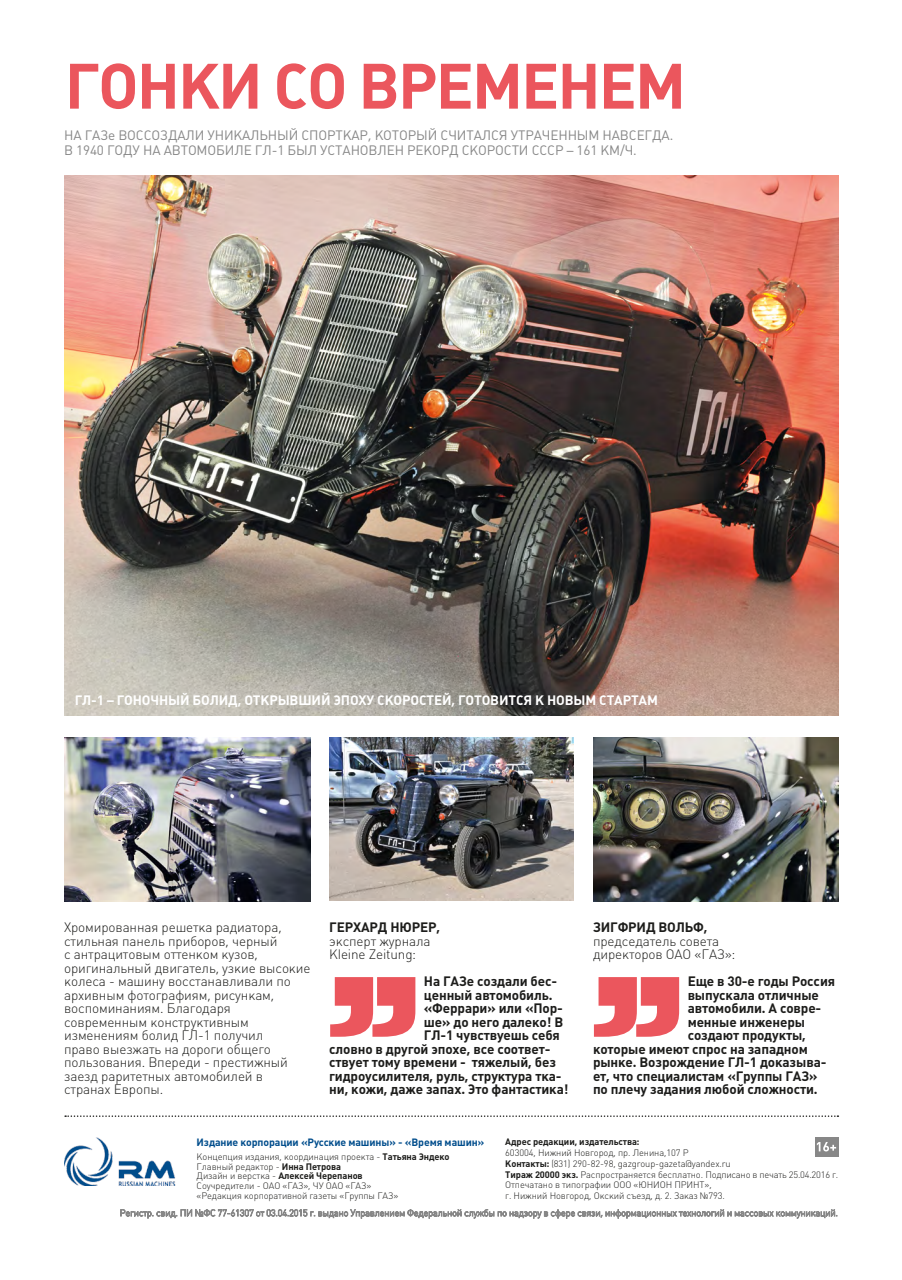
<style>
.page{position:relative;width:902px;height:1280px;background:#fff}
.page>*{position:absolute;margin:0;border:0;box-sizing:border-box;transform-origin:0 0}
.t1{font:700 63px "Plumb";letter-spacing:-.03em;color:#eb565d}
.t2{font:700 13.5px "Plumb";letter-spacing:-.01em;color:#1d1d1b}
.t3{font:300 13.5px/13.5px "Plumb";letter-spacing:-.01em;color:#1d1d1b}
.t4{font:13.5px/15px "Plumb";letter-spacing:-.01em;color:#878787}
.t5{font:700 13.5px "Plumb";letter-spacing:-.01em;color:#fff}
.t6{font:10.5px "Plumb Bold C";letter-spacing:-.01em;color:#004d8c}
.t7{font:300 9.3px/10.8px "Plumb";letter-spacing:-.01em;color:#1d1d1b}
.t8{font:9.3px "Plumb Bold C";letter-spacing:-.01em;color:#1d1d1b}
.s1{font-family:"Plumb Bold C";font-weight:400}
.s2{font-family:"Plumb";font-weight:300}
</style>
<div class="page">
<img style="left:64px;top:176px;width:774px;height:539px">
<div style="left:814px;top:1137px;width:24px;height:20px;background:#878787"></div>
<svg style="left:816px;top:1142px;width:20px;height:9px"></svg>
<img style="left:64px;top:1138px;width:111px;height:47px">
<svg style="left:120px;top:1209px;width:717px;height:10px"></svg>
<svg style="left:65px;top:1115px;width:773px;height:2px"></svg>
<svg style="left:594px;top:977px;width:85px;height:60px"></svg>
<svg style="left:330px;top:977px;width:85px;height:60px"></svg>
<img style="left:329px;top:737px;width:244px;height:163px">
<img style="left:64px;top:737px;width:246px;height:164px">
<img style="left:593px;top:737px;width:245px;height:164px">
<h1 class="t1" style="left:65px;top:50px;width:623px">ГОНКИ СО ВРЕМЕНЕМ</h1>
<p class="t4" style="left:64px;top:127px;width:610px">НА ГАЗе ВОССОЗДАЛИ УНИКАЛЬНЫЙ СПОРТКАР, КОТОРЫЙ СЧИТАЛСЯ УТРАЧЕННЫМ НАВСЕГДА.<br>В 1940 ГОДУ НА АВТОМОБИЛЕ ГЛ-1 БЫЛ УСТАНОВЛЕН РЕКОРД СКОРОСТИ СССР – 161 КМ/Ч.</p>
<p class="t5" style="left:75px;top:692px;width:584px">ГЛ-1 – ГОНОЧНЫЙ БОЛИД, ОТКРЫВШИЙ ЭПОХУ СКОРОСТЕЙ, ГОТОВИТСЯ К НОВЫМ СТАРТАМ</p>
<p class="t3" style="left:64px;top:921px;width:248px">Хромированная решетка радиатора, стильная панель приборов, черный<br>с антрацитовым оттенком кузов, оригинальный двигатель, узкие высокие колеса - машину восстанавливали по архивным фотографиям, рисункам, воспоминаниям. Благодаря современным конструктивным изменениям болид ГЛ-1 получил<br>право выезжать на дороги общего пользования. Впереди - престижный заезд раритетных автомобилей в странах Европы.</p>
<p class="t2" style="left:593px;top:920px;width:116px">ЗИГФРИД ВОЛЬФ,</p>
<p class="t2" style="left:329px;top:920px;width:112px">ГЕРХАРД НЮРЕР,</p>
<p class="t3" style="left:329px;top:934px;width:103px">эксперт журнала<br>Kleine Zeitung:</p>
<p class="t2" style="left:424px;top:974px;width:135px">На ГАЗе создали бес-</p>
<p class="t2" style="left:424px;top:987px;width:130px">ценный автомобиль.</p>
<p class="t2" style="left:424px;top:1001px;width:140px">«Феррари» или «Пор-</p>
<p class="t2" style="left:424px;top:1014px;width:141px">ше» до него далеко! В</p>
<p class="t2" style="left:424px;top:1028px;width:137px">ГЛ-1 чувствуешь себя</p>
<p class="t2" style="left:329px;top:1041px;width:223px">словно в другой эпохе, все соответ-</p>
<p class="t2" style="left:329px;top:1055px;width:228px">ствует тому времени - тяжелый, без</p>
<p class="t2" style="left:329px;top:1068px;width:234px">гидроусилителя, руль, структура тка-</p>
<p class="t2" style="left:329px;top:1082px;width:241px">ни, кожи, даже запах. Это фантастика!</p>
<p class="t3" style="left:593px;top:934px;width:144px">председатель совета директоров ОАО «ГАЗ»:</p>
<p class="t2" style="left:687px;top:974px;width:149px">Еще в 30-е годы Россия</p>
<p class="t2" style="left:687px;top:987px;width:133px">выпускала отличные</p>
<p class="t2" style="left:687px;top:1001px;width:135px">автомобили. А совре-</p>
<p class="t2" style="left:687px;top:1014px;width:119px">менные инженеры</p>
<p class="t2" style="left:687px;top:1028px;width:120px">создают продукты,</p>
<p class="t2" style="left:593px;top:1041px;width:216px">которые имеют спрос на западном</p>
<p class="t2" style="left:593px;top:1055px;width:235px">рынке. Возрождение ГЛ-1 доказыва-</p>
<p class="t2" style="left:593px;top:1068px;width:226px">ет, что специалистам «Группы ГАЗ»</p>
<p class="t2" style="left:593px;top:1082px;width:226px">по плечу задания любой сложности.</p>
<p class="t6" style="left:196px;top:1136px;width:289px">Издание корпорации «Русские машины» - «Время машин»</p>
<p class="t7" style="left:196px;top:1152px;width:254px;line-height:9.8px">Концепция издания, координация проекта - <span class="s1">Татьяна Эндеко<br></span>Главный редактор - <span class="s1">Инна Петрова</span></p>
<p class="t8" style="left:196px;top:1171px;width:168px"><span class="s2">Дизайн и верстка -</span> Алексей Черепанов</p>
<p class="t7" style="left:196px;top:1181px;width:203px;line-height:9.8px">Соучредители - ОАО «ГАЗ», ЧУ ОАО «ГАЗ» «Редакция корпоративной газеты «Группы ГАЗ»</p>
<p class="t8" style="left:505px;top:1136px;width:136px">Адрес редакции, издательства:</p>
<p class="t7" style="left:505px;top:1147px;width:334px">603004, Нижний Новгород, пр. Ленина,107 Р<br><span class="s1">Контакты:</span> (831) 290-82-98, gazgroup-gazeta@yandex.ru<br><span class="s1">Тираж 20000 экз.</span> Распространяется бесплатно. Подписано в печать 25.04.2016 г.<br>Отпечатано в типографии ООО «ЮНИОН ПРИНТ»,<br>г. Нижний Новгород, Окский съезд, д. 2. Заказ №793.</p>
</div>
